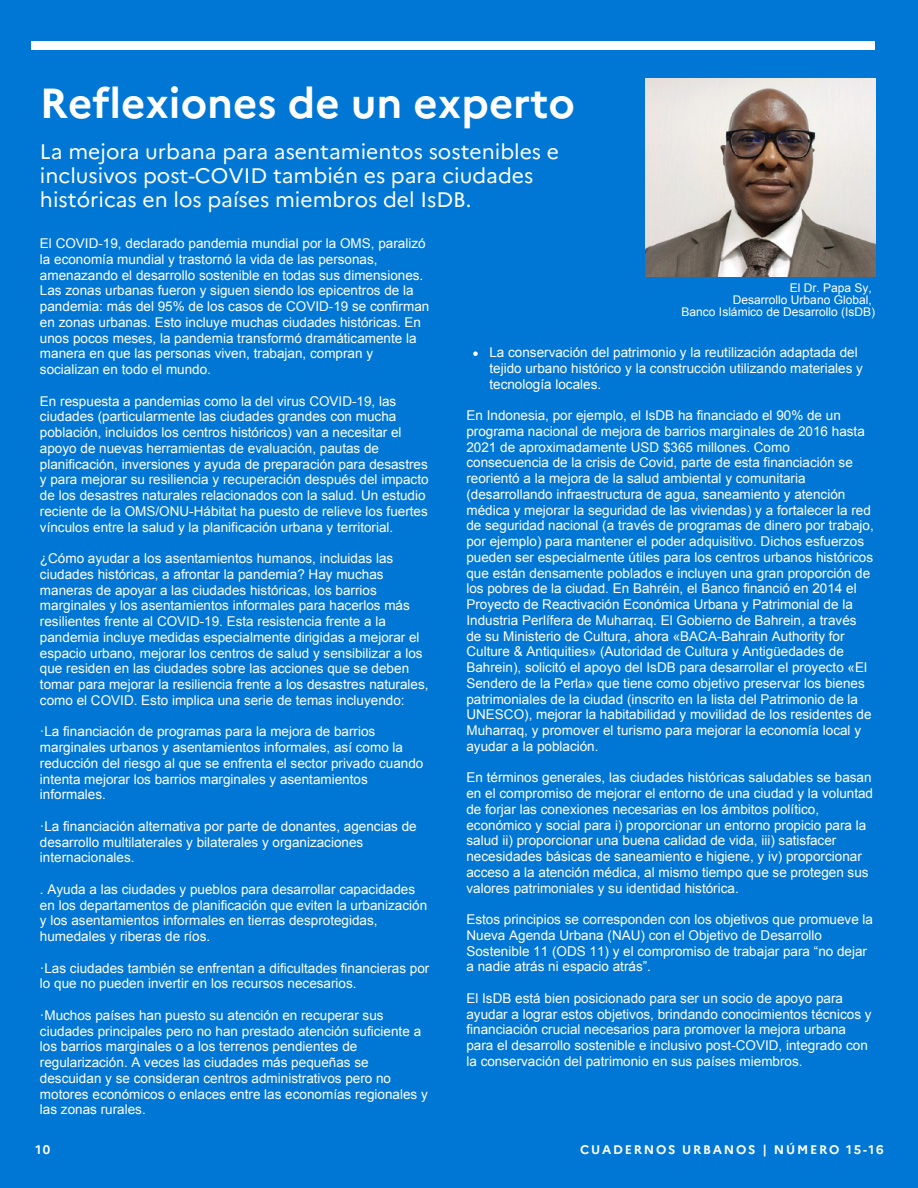
<style>
.page{position:relative;width:918px;height:1188px;background:#0077d4}
.page>*{position:absolute;margin:0;border:0;box-sizing:border-box;transform-origin:0 0}
.t1{font:700 42px "Marianne";color:#fff}
.t2{font:21px/23.7px "Marianne";color:#fff}
.t3{font:13.5px/15.8px "Arial";color:#fff}
.t4{font:700 12.45px "Marianne";letter-spacing:.14em;color:#fff}
.t5{font:12px "Arial";color:#fff}
</style>
<div class="page">
<div style="left:31px;top:41px;width:844px;height:8px;background:#fff"></div>
<img style="left:646px;top:78px;width:229px;height:198px">
<svg style="left:473px;top:351px;width:5px;height:5px"></svg>
<p class="t1" style="left:40px;top:78px;width:536px">Reflexiones de un experto</p>
<p class="t2" style="left:40px;top:140px;width:521px">La mejora urbana para asentamientos sostenibles e inclusivos post-COVID también es para ciudades históricas en los países miembros del IsDB.</p>
<p class="t3" style="left:40px;top:236px;width:391px">El COVID-19, declarado pandemia mundial por la OMS, paralizó la economía mundial y trastornó la vida de las personas, amenazando el desarrollo sostenible en todas sus dimensiones.<br>Las zonas urbanas fueron y siguen siendo los epicentros de la pandemia: más del 95% de los casos de COVID-19 se confirman en zonas urbanas. Esto incluye muchas ciudades históricas. En unos pocos meses, la pandemia transformó dramáticamente la manera en que las personas viven, trabajan, compran y socializan en todo el mundo.</p>
<p class="t3" style="left:40px;top:393px;width:390px">En respuesta a pandemias como la del virus COVID-19, las ciudades (particularmente las ciudades grandes con mucha población, incluidos los centros históricos) van a necesitar el apoyo de nuevas herramientas de evaluación, pautas de planificación, inversiones y ayuda de preparación para desastres y para mejorar su resiliencia y recuperación después del impacto de los desastres naturales relacionados con la salud. Un estudio reciente de la OMS/ONU-Hábitat ha puesto de relieve los fuertes vínculos entre la salud y la planificación urbana y territorial.</p>
<p class="t3" style="left:40px;top:551px;width:390px">¿Cómo ayudar a los asentamientos humanos, incluidas las ciudades históricas, a afrontar la pandemia? Hay muchas maneras de apoyar a las ciudades históricas, los barrios marginales y los asentamientos informales para hacerlos más resilientes frente al COVID-19. Esta resistencia frente a la pandemia incluye medidas especialmente dirigidas a mejorar el espacio urbano, mejorar los centros de salud y sensibilizar a los que residen en las ciudades sobre las acciones que se deben tomar para mejorar la resiliencia frente a los desastres naturales, como el COVID. Esto implica una serie de temas incluyendo:</p>
<p class="t3" style="left:40px;top:724px;width:385px">·La financiación de programas para la mejora de barrios marginales urbanos y asentamientos informales, así como la reducción del riesgo al que se enfrenta el sector privado cuando intenta mejorar los barrios marginales y asentamientos informales.</p>
<p class="t3" style="left:40px;top:818px;width:378px">·La financiación alternativa por parte de donantes, agencias de desarrollo multilaterales y bilaterales y organizaciones internacionales.</p>
<p class="t3" style="left:40px;top:881px;width:389px">. Ayuda a las ciudades y pueblos para desarrollar capacidades en los departamentos de planificación que eviten la urbanización y los asentamientos informales en tierras desprotegidas, humedales y riberas de ríos.</p>
<p class="t3" style="left:40px;top:960px;width:391px">·Las ciudades también se enfrentan a dificultades financieras por lo que no pueden invertir en los recursos necesarios.</p>
<p class="t3" style="left:40px;top:1007px;width:389px">·Muchos países han puesto su atención en recuperar sus ciudades principales pero no han prestado atención suficiente a los barrios marginales o a los terrenos pendientes de regularización. A veces las ciudades más pequeñas se descuidan y se consideran centros administrativos pero no motores económicos o enlaces entre las economías regionales y las zonas rurales.</p>
<p class="t5" style="left:790px;top:280px;width:84px">El Dr. Papa Sy,</p>
<p class="t5" style="left:733px;top:292px;width:140px">Desarrollo Urbano Global,</p>
<p class="t5" style="left:682px;top:304px;width:195px">Banco Islámico de Desarrollo (IsDB)</p>
<p class="t3" style="left:489px;top:345px;width:375px">La conservación del patrimonio y la reutilización adaptada del tejido urbano histórico y la construcción utilizando materiales y tecnología locales.</p>
<p class="t3" style="left:466px;top:408px;width:409px">En Indonesia, por ejemplo, el IsDB ha financiado el 90% de un programa nacional de mejora de barrios marginales de 2016 hasta 2021 de aproximadamente USD $365 millones. Como consecuencia de la crisis de Covid, parte de esta financiación se reorientó a la mejora de la salud ambiental y comunitaria (desarrollando infraestructura de agua, saneamiento y atención médica y mejorar la seguridad de las viviendas) y a fortalecer la red de seguridad nacional (a través de programas de dinero por trabajo, por ejemplo) para mantener el poder adquisitivo. Dichos esfuerzos pueden ser especialmente útiles para los centros urbanos históricos que están densamente poblados e incluyen una gran proporción de los pobres de la ciudad. En Bahréin, el Banco financió en 2014 el Proyecto de Reactivación Económica Urbana y Patrimonial de la Industria Perlífera de Muharraq. El Gobierno de Bahrein, a través de su Ministerio de Cultura, ahora «BACA-Bahrain Authority for Culture &amp; Antiquities» (Autoridad de Cultura y Antigüedades de Bahrein), solicitó el apoyo del IsDB para desarrollar el proyecto «El Sendero de la Perla» que tiene como objetivo preservar los bienes patrimoniales de la ciudad (inscrito en la lista del Patrimonio de la UNESCO), mejorar la habitabilidad y movilidad de los residentes de Muharraq, y promover el turismo para mejorar la economía local y ayudar a la población.</p>
<p class="t3" style="left:466px;top:770px;width:408px">En términos generales, las ciudades históricas saludables se basan en el compromiso de mejorar el entorno de una ciudad y la voluntad de forjar las conexiones necesarias en los ámbitos político, económico y social para i) proporcionar un entorno propicio para la salud ii) proporcionar una buena calidad de vida, iii) satisfacer necesidades básicas de saneamiento e higiene, y iv) proporcionar acceso a la atención médica, al mismo tiempo que se protegen sus valores patrimoniales y su identidad histórica.</p>
<p class="t3" style="left:466px;top:912px;width:408px">Estos principios se corresponden con los objetivos que promueve la Nueva Agenda Urbana (NAU) con el Objetivo de Desarrollo Sostenible 11 (ODS 11) y el compromiso de trabajar para “no dejar a nadie atrás ni espacio atrás”.</p>
<p class="t3" style="left:466px;top:990px;width:407px">El IsDB está bien posicionado para ser un socio de apoyo para ayudar a lograr estos objetivos, brindando conocimientos técnicos y financiación crucial necesarios para promover la mejora urbana para el desarrollo sostenible e inclusivo post-COVID, integrado con la conservación del patrimonio en sus países miembros.</p>
<p class="t4" style="left:35px;top:1142px;width:16px">10</p>
<p class="t4" style="left:580px;top:1142px;width:305px">CUADERNOS URBANOS | NÚMERO 15-16</p>
</div>
